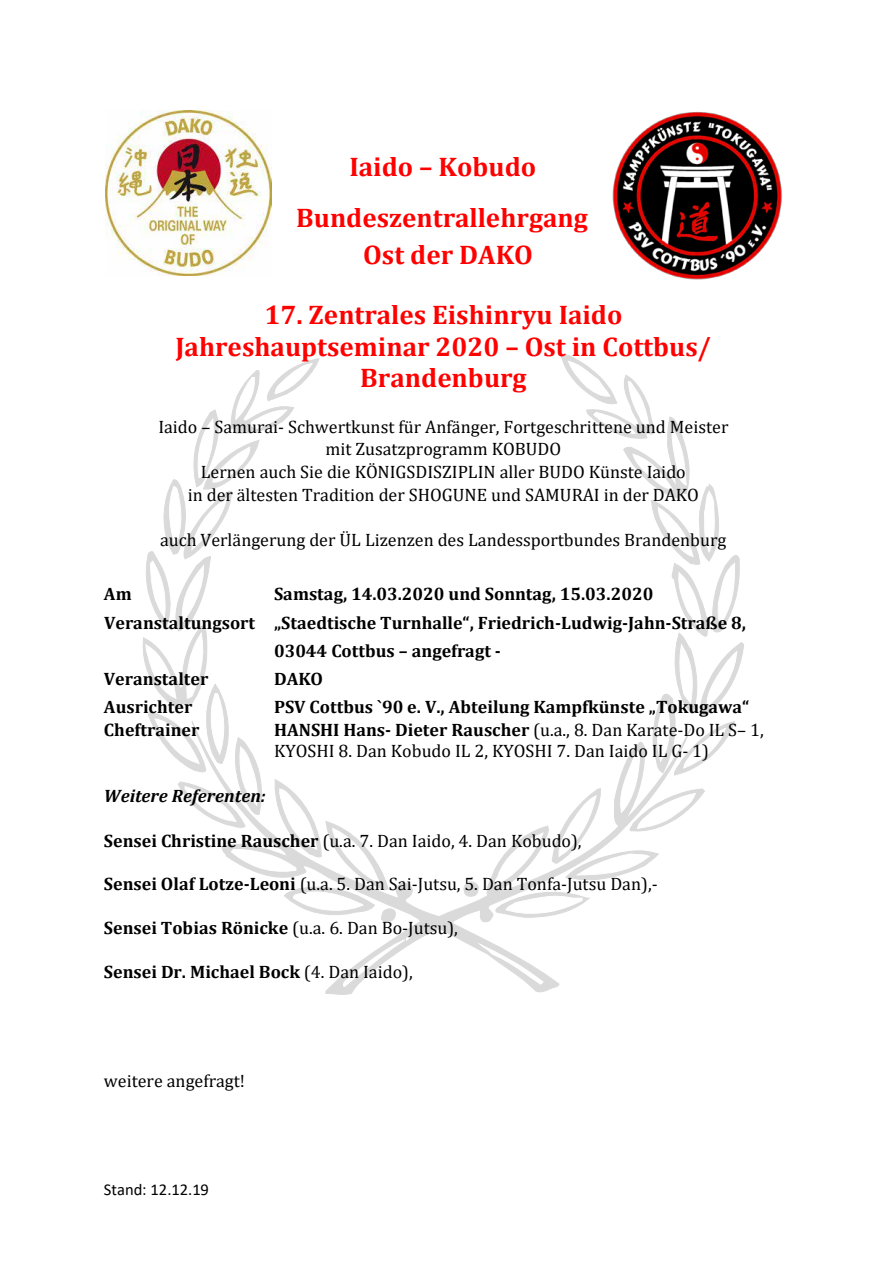
<style>
.page{position:relative;width:893px;height:1263px;background:#fff}
.page>*{position:absolute;margin:0;border:0;box-sizing:border-box;transform-origin:0 0}
.t1{font:700 27px/31.7px "Cambria";color:#f00;text-align:center}
.t2{font:18px/22.6px "Cambria";color:#000;text-align:center}
.t3{font:700 18px "Cambria";color:#000}
.t4{font:italic 700 18px "Cambria";color:#000}
.t5{font:16.5px "Calibri";letter-spacing:-.005em;color:#000}
.s1{font-weight:700}
.s2{font-weight:400}
</style>
<div class="page">
<svg style="left:325px;top:825px;width:235px;height:170px"></svg>
<svg style="left:494px;top:832px;width:50px;height:53px"></svg>
<svg style="left:551px;top:354px;width:193px;height:526px"></svg>
<svg style="left:463px;top:881px;width:16px;height:16px"></svg>
<svg style="left:495px;top:891px;width:95px;height:27px"></svg>
<svg style="left:142px;top:358px;width:254px;height:565px"></svg>
<svg style="left:343px;top:937px;width:67px;height:50px"></svg>
<svg style="left:480px;top:944px;width:64px;height:41px"></svg>
<img style="left:613px;top:112px;width:169px;height:168px">
<img style="left:106px;top:110px;width:165px;height:166px">
<h1 class="t1" style="left:296px;top:140px;width:293px;line-height:51.3px">Iaido – Kobudo<br>Bundeszentrallehrgang</h1>
<h1 class="t1" style="left:363px;top:238px;width:171px">Ost der DAKO</h1>
<h1 class="t1" style="left:175px;top:298px;width:537px">17. Zentrales Eishinryu Iaido<br>Jahreshauptseminar 2020 – Ost in Cottbus/<br>Brandenburg</h1>
<p class="t2" style="left:158px;top:415px;width:572px">Iaido – Samurai- Schwertkunst für Anfänger, Fortgeschrittene und Meister mit Zusatzprogramm KOBUDO<br>Lernen auch Sie die KÖNIGSDISZIPLIN aller BUDO Künste Iaido<br>in der ältesten Tradition der SHOGUNE und SAMURAI in der DAKO</p>
<p class="t2" style="left:160px;top:528px;width:568px">auch Verlängerung der ÜL Lizenzen des Landessportbundes Brandenburg</p>
<p class="t3" style="left:104px;top:582px;width:29px">Am</p>
<p class="t3" style="left:274px;top:582px;width:381px">Samstag, 14.03.2020 und Sonntag, 15.03.2020</p>
<p class="t3" style="left:104px;top:610px;width:643px">Veranstaltungsort „Staedtische Turnhalle“, Friedrich-Ludwig-Jahn-Straße 8,</p>
<p class="t3" style="left:274px;top:638px;width:228px">03044 Cottbus – angefragt -</p>
<p class="t3" style="left:104px;top:666px;width:106px">Veranstalter</p>
<p class="t3" style="left:274px;top:666px;width:51px">DAKO</p>
<p class="t3" style="left:104px;top:694px;width:90px">Ausrichter</p>
<p class="t3" style="left:274px;top:694px;width:477px">PSV Cottbus `90 e. V., Abteilung Kampfkünste „Tokugawa“</p>
<p class="t3" style="left:104px;top:717px;width:97px">Cheftrainer</p>
<p class="t2" style="left:274px;top:719px;width:491px;line-height:21px;text-align:left"><span class="s1">HANSHI Hans- Dieter Rauscher</span> (u.a., 8. Dan Karate-Do IL S– 1,<br>KYOSHI 8. Dan Kobudo IL 2, KYOSHI 7. Dan Iaido IL G- 1)</p>
<p class="t4" style="left:104px;top:783px;width:163px">Weitere Referenten:</p>
<p class="t2" style="left:104px;top:829px;width:479px"><span class="s1">Sensei Christine Rauscher</span> (u.a. 7. Dan Iaido, 4. Dan Kobudo),</p>
<p class="t2" style="left:104px;top:873px;width:555px"><span class="s1">Sensei Olaf Lotze-Leoni</span> (u.a. 5. Dan Sai-Jutsu, 5. Dan Tonfa-Jutsu Dan),-</p>
<p class="t2" style="left:104px;top:916px;width:355px"><span class="s1">Sensei Tobias Rönicke</span> (u.a. 6. Dan Bo-Jutsu),</p>
<p class="t3" style="left:104px;top:959px;width:310px">Sensei Dr. Michael Bock <span class="s2">(4. Dan Iaido),</span></p>
<p class="t2" style="left:104px;top:1070px;width:143px">weitere angefragt!</p>
<p class="t5" style="left:104px;top:1178px;width:107px">Stand: 12.12.19</p>
</div>
